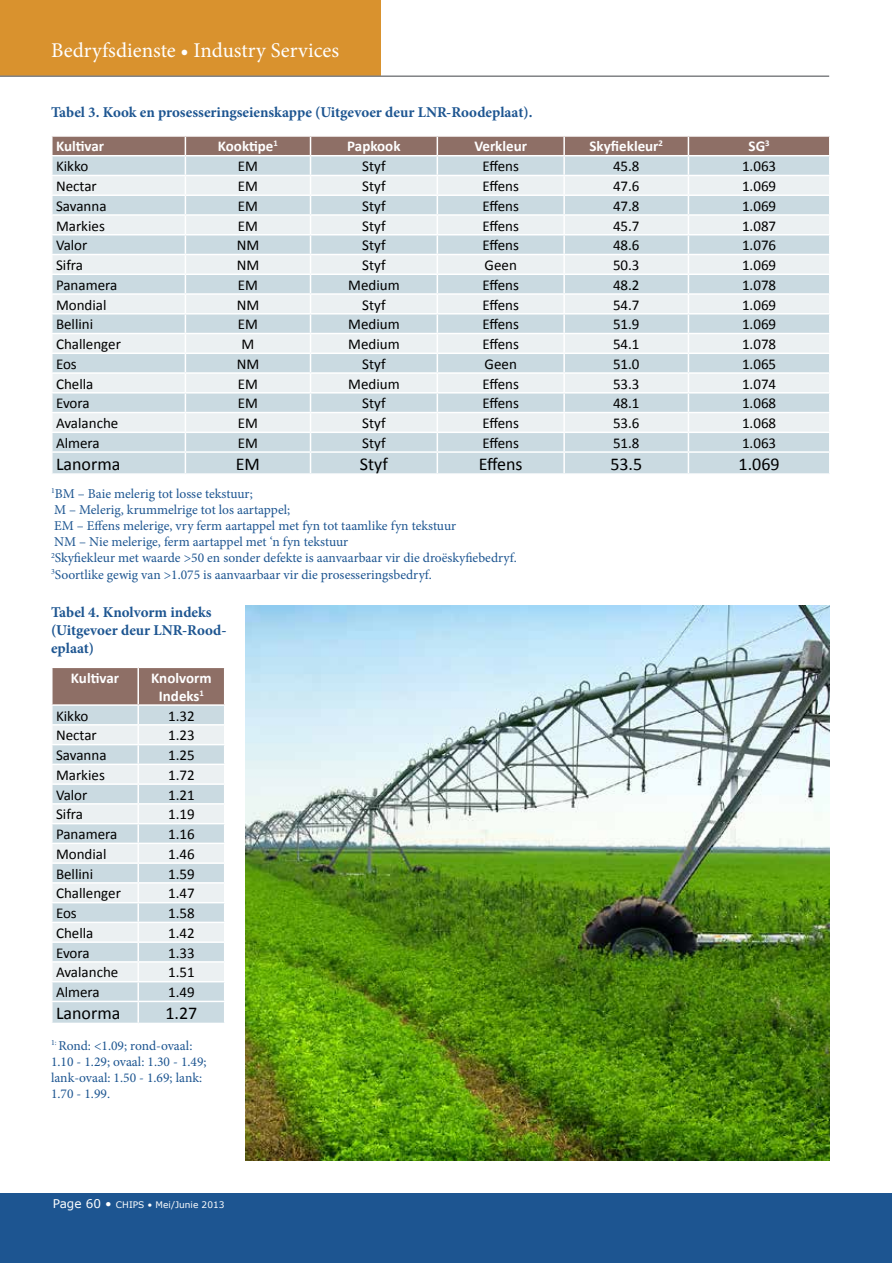
<style>
.page{position:relative;width:893px;height:1263px;background:#fff}
.page>*{position:absolute;margin:0;border:0;box-sizing:border-box;transform-origin:0 0}
.t1{font:21px "Minion Pro";color:#fff}
.t2{font:18px "Calibri";color:#000}
.t3{font:15px "Calibri";color:#000}
.t4{font:700 15px/18px "Minion Pro";color:#1d5591}
.t5{font:700 15px/18px "Calibri";color:#fff;text-align:center}
.t6{font:13.5px/16.2px "Minion Pro";color:#1d5591}
.t7{font:9px "MS Reference Sans Serif";color:#fff}
.s1{font-size:12px}
</style>
<div class="page">
<div style="left:0;top:1193px;width:892px;height:70px;background:#1d5591"></div>
<div style="left:0;top:0;width:381px;height:76px;background:#d9922e"></div>
<hr style="left:0;top:75px;width:829px;height:2px;background:#808285">
<svg style="left:52px;top:136px;width:778px;height:337px;background:#d7dfe3"></svg>
<svg style="left:52px;top:667px;width:173px;height:356px;background:#d4dadd"></svg>
<img style="left:245px;top:605px;width:584px;height:556px">
<h1 class="t1" style="left:51px;top:36px;width:290px">Bedryfsdienste • Industry Services</h1>
<p class="t4" style="left:51px;top:103px;width:483px">Tabel 3. Kook en prosesseringseienskappe (Uitgevoer deur LNR-Roodeplaat).</p>
<p class="t5" style="left:56px;top:137px;width:50px">Kultivar</p>
<p class="t5" style="left:218px;top:137px;width:62px">Kooktipe<sup>1</sup></p>
<p class="t5" style="left:347px;top:137px;width:55px">Papkook</p>
<p class="t5" style="left:474px;top:137px;width:54px">Verkleur</p>
<p class="t5" style="left:589px;top:137px;width:75px">Skyfiekleur<sup>2</sup></p>
<p class="t5" style="left:749px;top:137px;width:23px">SG<sup>3</sup></p>
<p class="t3" style="left:56px;top:157px;width:34px">Kikko</p>
<p class="t3" style="left:238px;top:157px;width:22px">EM</p>
<p class="t3" style="left:362px;top:157px;width:25px">Styf</p>
<p class="t3" style="left:482px;top:157px;width:38px">Effens</p>
<p class="t3" style="left:613px;top:157px;width:28px">45.8</p>
<p class="t3" style="left:742px;top:157px;width:36px">1.063</p>
<p class="t3" style="left:56px;top:177px;width:42px">Nectar</p>
<p class="t3" style="left:238px;top:177px;width:22px">EM</p>
<p class="t3" style="left:362px;top:177px;width:25px">Styf</p>
<p class="t3" style="left:482px;top:177px;width:38px">Effens</p>
<p class="t3" style="left:613px;top:177px;width:28px">47.6</p>
<p class="t3" style="left:742px;top:177px;width:36px">1.069</p>
<p class="t3" style="left:56px;top:196px;width:52px">Savanna</p>
<p class="t3" style="left:238px;top:196px;width:22px">EM</p>
<p class="t3" style="left:362px;top:196px;width:25px">Styf</p>
<p class="t3" style="left:482px;top:196px;width:38px">Effens</p>
<p class="t3" style="left:613px;top:196px;width:28px">47.8</p>
<p class="t3" style="left:742px;top:196px;width:36px">1.069</p>
<p class="t3" style="left:56px;top:216px;width:50px">Markies</p>
<p class="t3" style="left:238px;top:216px;width:22px">EM</p>
<p class="t3" style="left:362px;top:216px;width:25px">Styf</p>
<p class="t3" style="left:482px;top:216px;width:38px">Effens</p>
<p class="t3" style="left:613px;top:216px;width:28px">45.7</p>
<p class="t3" style="left:742px;top:216px;width:36px">1.087</p>
<p class="t3" style="left:56px;top:236px;width:33px">Valor</p>
<p class="t3" style="left:237px;top:236px;width:24px">NM</p>
<p class="t3" style="left:362px;top:236px;width:25px">Styf</p>
<p class="t3" style="left:482px;top:236px;width:38px">Effens</p>
<p class="t3" style="left:613px;top:236px;width:28px">48.6</p>
<p class="t3" style="left:742px;top:236px;width:36px">1.076</p>
<p class="t3" style="left:56px;top:256px;width:29px">Sifra</p>
<p class="t3" style="left:237px;top:256px;width:24px">NM</p>
<p class="t3" style="left:362px;top:256px;width:25px">Styf</p>
<p class="t3" style="left:485px;top:256px;width:34px">Geen</p>
<p class="t3" style="left:613px;top:256px;width:28px">50.3</p>
<p class="t3" style="left:742px;top:256px;width:36px">1.069</p>
<p class="t3" style="left:56px;top:275px;width:63px">Panamera</p>
<p class="t3" style="left:238px;top:275px;width:22px">EM</p>
<p class="t3" style="left:348px;top:275px;width:53px">Medium</p>
<p class="t3" style="left:482px;top:275px;width:38px">Effens</p>
<p class="t3" style="left:613px;top:275px;width:28px">48.2</p>
<p class="t3" style="left:742px;top:275px;width:36px">1.078</p>
<p class="t3" style="left:56px;top:295px;width:52px">Mondial</p>
<p class="t3" style="left:237px;top:295px;width:24px">NM</p>
<p class="t3" style="left:362px;top:295px;width:25px">Styf</p>
<p class="t3" style="left:482px;top:295px;width:38px">Effens</p>
<p class="t3" style="left:613px;top:295px;width:28px">54.7</p>
<p class="t3" style="left:742px;top:295px;width:36px">1.069</p>
<p class="t3" style="left:56px;top:315px;width:39px">Bellini</p>
<p class="t3" style="left:238px;top:315px;width:22px">EM</p>
<p class="t3" style="left:348px;top:315px;width:53px">Medium</p>
<p class="t3" style="left:482px;top:315px;width:38px">Effens</p>
<p class="t3" style="left:613px;top:315px;width:28px">51.9</p>
<p class="t3" style="left:742px;top:315px;width:36px">1.069</p>
<p class="t3" style="left:56px;top:335px;width:66px">Challenger</p>
<p class="t3" style="left:242px;top:335px;width:14px">M</p>
<p class="t3" style="left:348px;top:335px;width:53px">Medium</p>
<p class="t3" style="left:482px;top:335px;width:38px">Effens</p>
<p class="t3" style="left:613px;top:335px;width:28px">54.1</p>
<p class="t3" style="left:742px;top:335px;width:36px">1.078</p>
<p class="t3" style="left:56px;top:354px;width:22px">Eos</p>
<p class="t3" style="left:237px;top:354px;width:24px">NM</p>
<p class="t3" style="left:362px;top:354px;width:25px">Styf</p>
<p class="t3" style="left:485px;top:354px;width:34px">Geen</p>
<p class="t3" style="left:613px;top:354px;width:28px">51.0</p>
<p class="t3" style="left:742px;top:354px;width:36px">1.065</p>
<p class="t3" style="left:56px;top:374px;width:39px">Chella</p>
<p class="t3" style="left:238px;top:374px;width:22px">EM</p>
<p class="t3" style="left:348px;top:374px;width:53px">Medium</p>
<p class="t3" style="left:482px;top:374px;width:38px">Effens</p>
<p class="t3" style="left:613px;top:374px;width:28px">53.3</p>
<p class="t3" style="left:742px;top:374px;width:36px">1.074</p>
<p class="t3" style="left:56px;top:394px;width:35px">Evora</p>
<p class="t3" style="left:238px;top:394px;width:22px">EM</p>
<p class="t3" style="left:362px;top:394px;width:25px">Styf</p>
<p class="t3" style="left:482px;top:394px;width:38px">Effens</p>
<p class="t3" style="left:613px;top:394px;width:28px">48.1</p>
<p class="t3" style="left:742px;top:394px;width:36px">1.068</p>
<p class="t3" style="left:56px;top:414px;width:64px">Avalanche</p>
<p class="t3" style="left:238px;top:414px;width:22px">EM</p>
<p class="t3" style="left:362px;top:414px;width:25px">Styf</p>
<p class="t3" style="left:482px;top:414px;width:38px">Effens</p>
<p class="t3" style="left:613px;top:414px;width:28px">53.6</p>
<p class="t3" style="left:742px;top:414px;width:36px">1.068</p>
<p class="t3" style="left:56px;top:433px;width:45px">Almera</p>
<p class="t3" style="left:238px;top:433px;width:22px">EM</p>
<p class="t3" style="left:362px;top:433px;width:25px">Styf</p>
<p class="t3" style="left:482px;top:433px;width:38px">Effens</p>
<p class="t3" style="left:613px;top:433px;width:28px">51.8</p>
<p class="t3" style="left:742px;top:433px;width:36px">1.063</p>
<p class="t2" style="left:56px;top:452px;width:66px">Lanorma</p>
<p class="t2" style="left:236px;top:452px;width:26px">EM</p>
<p class="t2" style="left:360px;top:452px;width:30px">Styf</p>
<p class="t2" style="left:479px;top:452px;width:45px">Effens</p>
<p class="t2" style="left:610px;top:452px;width:33px">53.5</p>
<p class="t2" style="left:739px;top:452px;width:43px">1.069</p>
<p class="t6" style="left:51px;top:485px;width:467px"><sup>1</sup>BM – Baie melerig tot losse tekstuur;<br>M – Melerig, krummelrige tot los aartappel;<br>EM – Effens melerige, vry ferm aartappel met fyn tot taamlike fyn tekstuur<br>NM – Nie melerige, ferm aartappel met ‘n fyn tekstuur<br><sup>2</sup>Skyfiekleur met waarde &gt;50 en sonder defekte is aanvaarbaar vir die droëskyfiebedryf.<br><sup>3</sup>Soortlike gewig van &gt;1.075 is aanvaarbaar vir die prosesseringsbedryf.</p>
<p class="t4" style="left:51px;top:603px;width:177px">Tabel 4. Knolvorm indeks (Uitgevoer deur LNR-Rood&shy;eplaat)</p>
<p class="t5" style="left:71px;top:669px;width:50px">Kultivar</p>
<p class="t5" style="left:151px;top:669px;width:62px">Knolvorm<br>Indeks<sup>1</sup></p>
<p class="t3" style="left:56px;top:706px;width:34px">Kikko</p>
<p class="t3" style="left:168px;top:706px;width:28px">1.32</p>
<p class="t3" style="left:56px;top:726px;width:42px">Nectar</p>
<p class="t3" style="left:168px;top:726px;width:28px">1.23</p>
<p class="t3" style="left:56px;top:746px;width:52px">Savanna</p>
<p class="t3" style="left:168px;top:746px;width:28px">1.25</p>
<p class="t3" style="left:56px;top:765px;width:50px">Markies</p>
<p class="t3" style="left:168px;top:765px;width:28px">1.72</p>
<p class="t3" style="left:56px;top:785px;width:33px">Valor</p>
<p class="t3" style="left:168px;top:785px;width:28px">1.21</p>
<p class="t3" style="left:56px;top:805px;width:29px">Sifra</p>
<p class="t3" style="left:168px;top:805px;width:28px">1.19</p>
<p class="t3" style="left:56px;top:825px;width:63px">Panamera</p>
<p class="t3" style="left:168px;top:825px;width:28px">1.16</p>
<p class="t3" style="left:56px;top:844px;width:52px">Mondial</p>
<p class="t3" style="left:168px;top:844px;width:28px">1.46</p>
<p class="t3" style="left:56px;top:864px;width:39px">Bellini</p>
<p class="t3" style="left:168px;top:864px;width:28px">1.59</p>
<p class="t3" style="left:56px;top:884px;width:66px">Challenger</p>
<p class="t3" style="left:168px;top:884px;width:28px">1.47</p>
<p class="t3" style="left:56px;top:904px;width:22px">Eos</p>
<p class="t3" style="left:168px;top:904px;width:28px">1.58</p>
<p class="t3" style="left:56px;top:923px;width:39px">Chella</p>
<p class="t3" style="left:168px;top:923px;width:28px">1.42</p>
<p class="t3" style="left:56px;top:943px;width:35px">Evora</p>
<p class="t3" style="left:168px;top:943px;width:28px">1.33</p>
<p class="t3" style="left:56px;top:963px;width:64px">Avalanche</p>
<p class="t3" style="left:168px;top:963px;width:28px">1.51</p>
<p class="t3" style="left:56px;top:983px;width:45px">Almera</p>
<p class="t3" style="left:168px;top:983px;width:28px">1.49</p>
<p class="t2" style="left:56px;top:1002px;width:66px">Lanorma</p>
<p class="t2" style="left:166px;top:1002px;width:33px">1.27</p>
<p class="t6" style="left:51px;top:1037px;width:157px"><sup>1:</sup> Rond: &lt;1.09; rond-ovaal:<br>1.10 - 1.29; ovaal: 1.30 - 1.49; lank-ovaal: 1.50 - 1.69; lank:<br>1.70 - 1.99.</p>
<p class="t7" style="left:53px;top:1199px;width:173px"><span class="s1">Page 60 •</span> CHIPS • Mei/Junie 2013</p>
</div>
